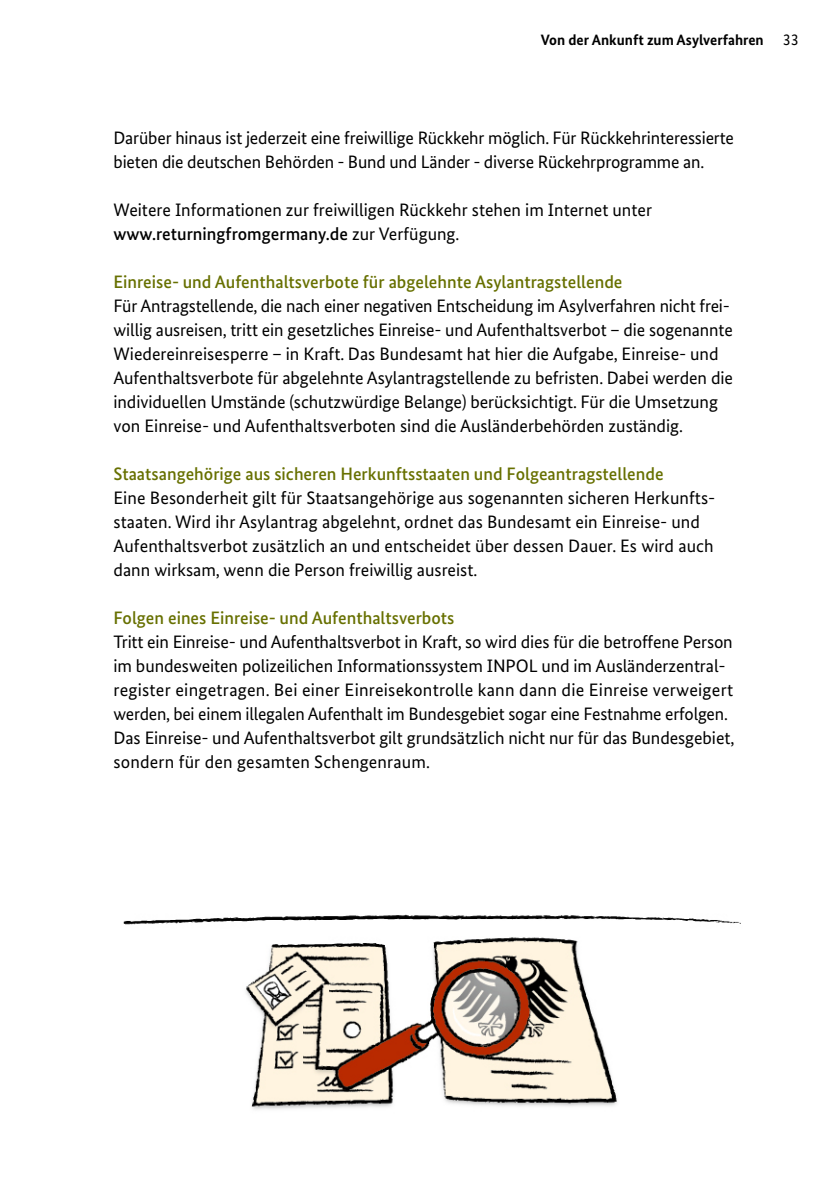
<style>
.page{position:relative;width:840px;height:1191px;background:#fff}
.page>*{position:absolute;margin:0;border:0;box-sizing:border-box;transform-origin:0 0}
.t1{font:18px/24px "Bundes Sans";letter-spacing:-.005em;color:#000}
.t2{font:500 18px "Bundes Sans";color:#677000}
.t3{font:700 15px "Bundes Sans";color:#000}
.s1{font-weight:400;font-size:16px}
.s2{font-weight:500}
</style>
<div class="page">
<img style="left:123px;top:914px;width:618px;height:196px">
<p class="t3" style="left:540px;top:30px;width:259px">Von der Ankunft zum Asylverfahren <span class="s1">33</span></p>
<p class="t1" style="left:113px;top:126px;width:621px">Darüber hinaus ist jederzeit eine freiwillige Rückkehr möglich. Für Rückkehrinteressierte bieten die deutschen Behörden - Bund und Länder - diverse Rückehrprogramme an.</p>
<p class="t1" style="left:113px;top:198px;width:539px">Weitere Informationen zur freiwilligen Rückkehr stehen im Internet unter <span class="s2">www.returningfromgermany.de</span> zur Verfügung.</p>
<h3 class="t2" style="left:113px;top:271px;width:510px">Einreise- und Aufenthaltsverbote für abgelehnte Asylantragstellende</h3>
<p class="t1" style="left:113px;top:294px;width:620px">Für Antragstellende, die nach einer negativen Entscheidung im Asylverfahren nicht frei&shy;willig ausreisen, tritt ein gesetzliches Einreise- und Aufenthaltsverbot – die sogenannte Wiedereinreisesperre – in Kraft. Das Bundesamt hat hier die Aufgabe, Einreise- und Aufenthaltsverbote für abgelehnte Asylantragstellende zu befristen. Dabei werden die individuellen Umstände (schutzwürdige Belange) berücksichtigt. Für die Umsetzung von Einreise- und Aufenthaltsverboten sind die Ausländerbehörden zuständig.</p>
<h3 class="t2" style="left:113px;top:463px;width:551px">Staatsangehörige aus sicheren Herkunftsstaaten und Folgeantragstellende</h3>
<p class="t1" style="left:113px;top:486px;width:603px">Eine Besonderheit gilt für Staatsangehörige aus sogenannten sicheren Herkunfts&shy;staaten. Wird ihr Asylantrag abgelehnt, ordnet das Bundesamt ein Einreise- und Aufenthaltsverbot zusätzlich an und entscheidet über dessen Dauer. Es wird auch dann wirksam, wenn die Person freiwillig ausreist.</p>
<h3 class="t2" style="left:113px;top:607px;width:342px">Folgen eines Einreise- und Aufenthaltsverbots</h3>
<p class="t1" style="left:113px;top:630px;width:622px">Tritt ein Einreise- und Aufenthaltsverbot in Kraft, so wird dies für die betroffene Person im bundesweiten polizeilichen Informationssystem INPOL und im Ausländerzentral&shy;register eingetragen. Bei einer Einreisekontrolle kann dann die Einreise verweigert werden, bei einem illegalen Aufenthalt im Bundesgebiet sogar eine Festnahme erfolgen.<br>Das Einreise- und Aufenthaltsverbot gilt grundsätzlich nicht nur für das Bundesgebiet, sondern für den gesamten Schengenraum.</p>
</div>
